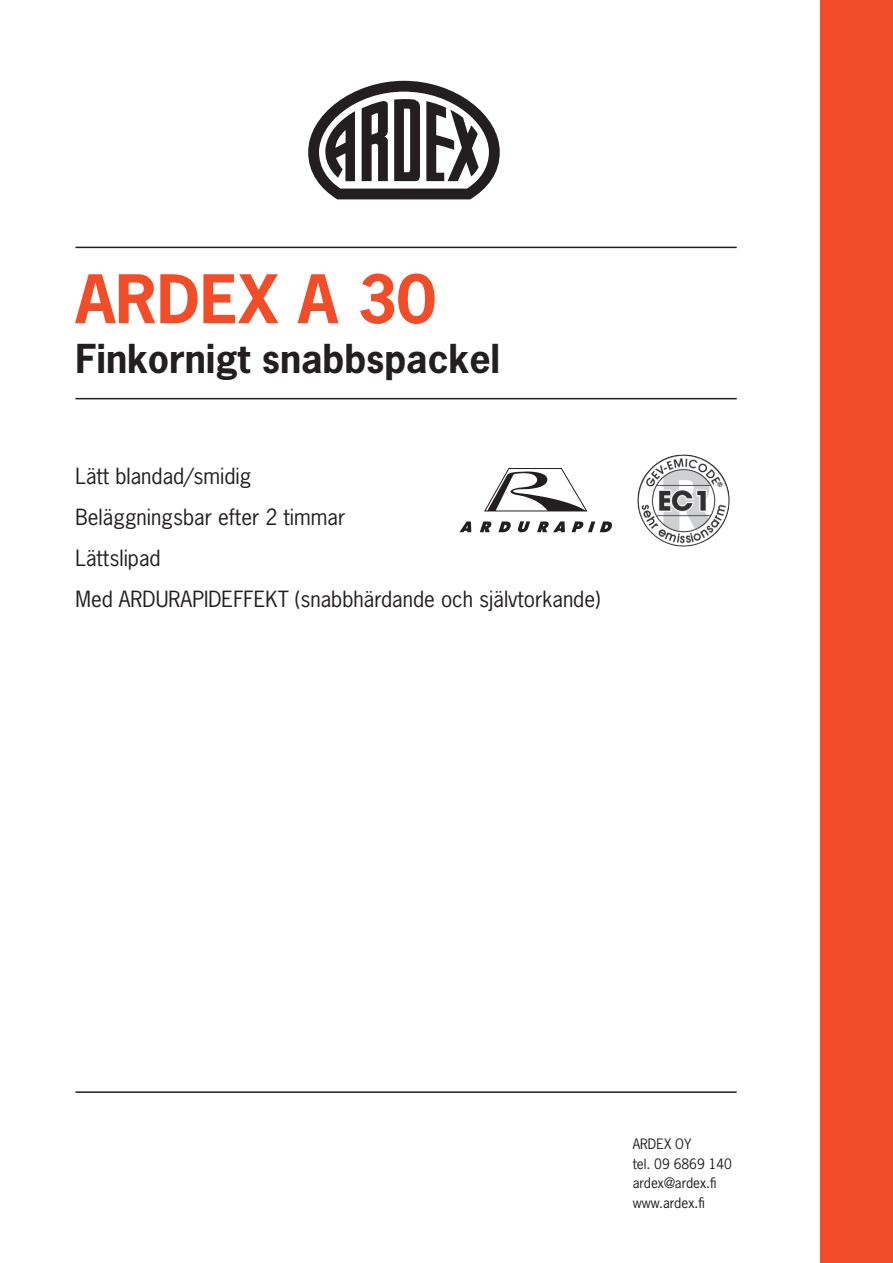
<style>
.page{position:relative;width:893px;height:1263px;background:#fff}
.page>*{position:absolute;margin:0;border:0;box-sizing:border-box;transform-origin:0 0}
.t1{font:700 63px "News Gothic Std";color:#f04d28}
.t2{font:700 37.5px "News Gothic Std";color:#231f20}
.t3{font:21px/41px "News Gothic Std";color:#231f20}
.t4{font:13.5px/19.5px "News Gothic Std";color:#231f20}
</style>
<div class="page">
<div style="left:821px;top:0;width:72px;height:1263px;background:#f04d28"></div>
<hr style="left:75px;top:247px;width:662px;height:1px;background:#231f20">
<hr style="left:75px;top:398px;width:662px;height:1px;background:#231f20">
<hr style="left:75px;top:1091px;width:662px;height:2px;background:#231f20">
<svg style="left:308px;top:81px;width:192px;height:118px"></svg>
<svg style="left:537px;top:521px;width:28px;height:11px"></svg>
<svg style="left:572px;top:521px;width:40px;height:11px"></svg>
<svg style="left:480px;top:521px;width:12px;height:11px"></svg>
<svg style="left:517px;top:521px;width:13px;height:11px"></svg>
<svg style="left:459px;top:521px;width:12px;height:11px"></svg>
<svg style="left:498px;top:521px;width:13px;height:11px"></svg>
<svg style="left:484px;top:468px;width:104px;height:44px"></svg>
<img style="left:637px;top:454px;width:93px;height:93px">
<h1 class="t1" style="left:75px;top:258px;width:362px">ARDEX A 30</h1>
<h2 class="t2" style="left:75px;top:334px;width:426px">Finkornigt snabbspackel</h2>
<p class="t3" style="left:75px;top:455px;width:527px">Lätt blandad/smidig<br>Beläggningsbar efter 2 timmar<br>Lättslipad<br>Med ARDURAPIDEFFEKT (snabbhärdande och självtorkande)</p>
<p class="t4" style="left:633px;top:1134px;width:101px">ARDEX OY<br>tel. 09 6869 140 ardex@ardex.fi www.ardex.fi</p>
</div>
